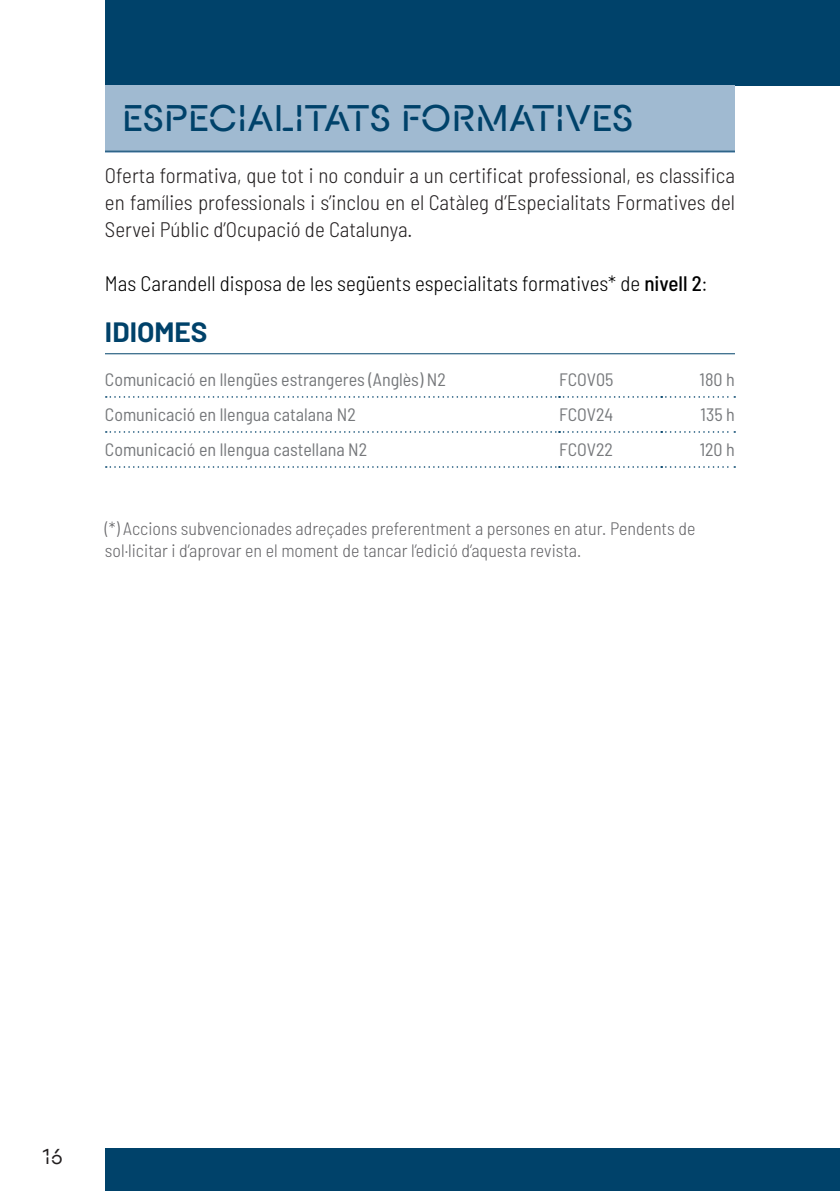
<style>
.page{position:relative;width:840px;height:1191px;background:#fff}
.page>*{position:absolute;margin:0;border:0;box-sizing:border-box;transform-origin:0 0}
.subtitol{font:500 36px "Macan Stencil";letter-spacing:-.01em;color:#00426a}
.titol_cursos{font:700 28px "Barlow";color:#00426a}
.text_corrent{font:300 semi-condensed 21px/27px "Barlow";color:#231f20;text-align:justify}
.text_corrent-2{font:300 semi-condensed 21px "Barlow";color:#000}
.t1{font:21px "Macan Stencil";color:#231f20}
.text_peu{font:300 semi-condensed 18px/21.6px "Barlow";color:#636366}
.text_cursos{font:semi-condensed 18px "Barlow";color:#76787b}
.Cela_final{font:semi-condensed 18px "Barlow";color:#76787b}
.s1{font-weight:500}
</style>
<div class="page">
<div style="left:105px;top:0;width:734px;height:85px;background:#00426a"></div>
<div style="left:105px;top:1148px;width:734px;height:43px;background:#00426a"></div>
<div style="left:105px;top:85px;width:629px;height:68px;background:#a0bad1"></div>
<hr style="left:105px;top:151px;width:629px;height:1px;background:#00426a">
<hr style="left:105px;top:353px;width:629px;height:1px;background:#00426a">
<svg style="left:106px;top:396px;width:628px;height:2px"></svg>
<svg style="left:106px;top:431px;width:628px;height:2px"></svg>
<svg style="left:106px;top:466px;width:628px;height:2px"></svg>
<p class="subtitol" style="left:122px;top:91px;width:512px">ESPECIALITATS FORMATIVES</p>
<p class="text_corrent" style="left:105px;top:160px;width:631px">Oferta formativa, que tot i no conduir a un certificat professional, es classifica en famílies professionals i s’inclou en el Catàleg d’Especialitats Formatives del Servei Públic d’Ocupació de Catalunya.</p>
<p class="text_corrent-2" style="left:105px;top:268px;width:603px">Mas Carandell disposa de les següents especialitats formatives* de <span class="s1">nivell 2</span>:</p>
<p class="titol_cursos" style="left:105px;top:311px;width:104px">IDIOMES</p>
<p class="text_cursos" style="left:105px;top:366px;width:342px">Comunicació en llengües estrangeres (Anglès) N2</p>
<p class="text_cursos" style="left:558px;top:366px;width:56px">FCOV05</p>
<p class="Cela_final" style="left:699px;top:366px;width:37px">180 h</p>
<p class="text_cursos" style="left:105px;top:401px;width:252px">Comunicació en llengua catalana N2</p>
<p class="text_cursos" style="left:558px;top:401px;width:56px">FCOV24</p>
<p class="Cela_final" style="left:700px;top:401px;width:36px">135 h</p>
<p class="text_cursos" style="left:105px;top:436px;width:263px">Comunicació en llengua castellana N2</p>
<p class="text_cursos" style="left:558px;top:436px;width:55px">FCOV22</p>
<p class="Cela_final" style="left:699px;top:436px;width:37px">120 h</p>
<p class="text_peu" style="left:105px;top:517px;width:591px">(*) Accions subvencionades adreçades preferentment a persones en atur. Pendents de sol·licitar i d’aprovar en el moment de tancar l’edició d’aquesta revista.</p>
<p class="t1" style="left:42px;top:1144px;width:23px">16</p>
</div>
